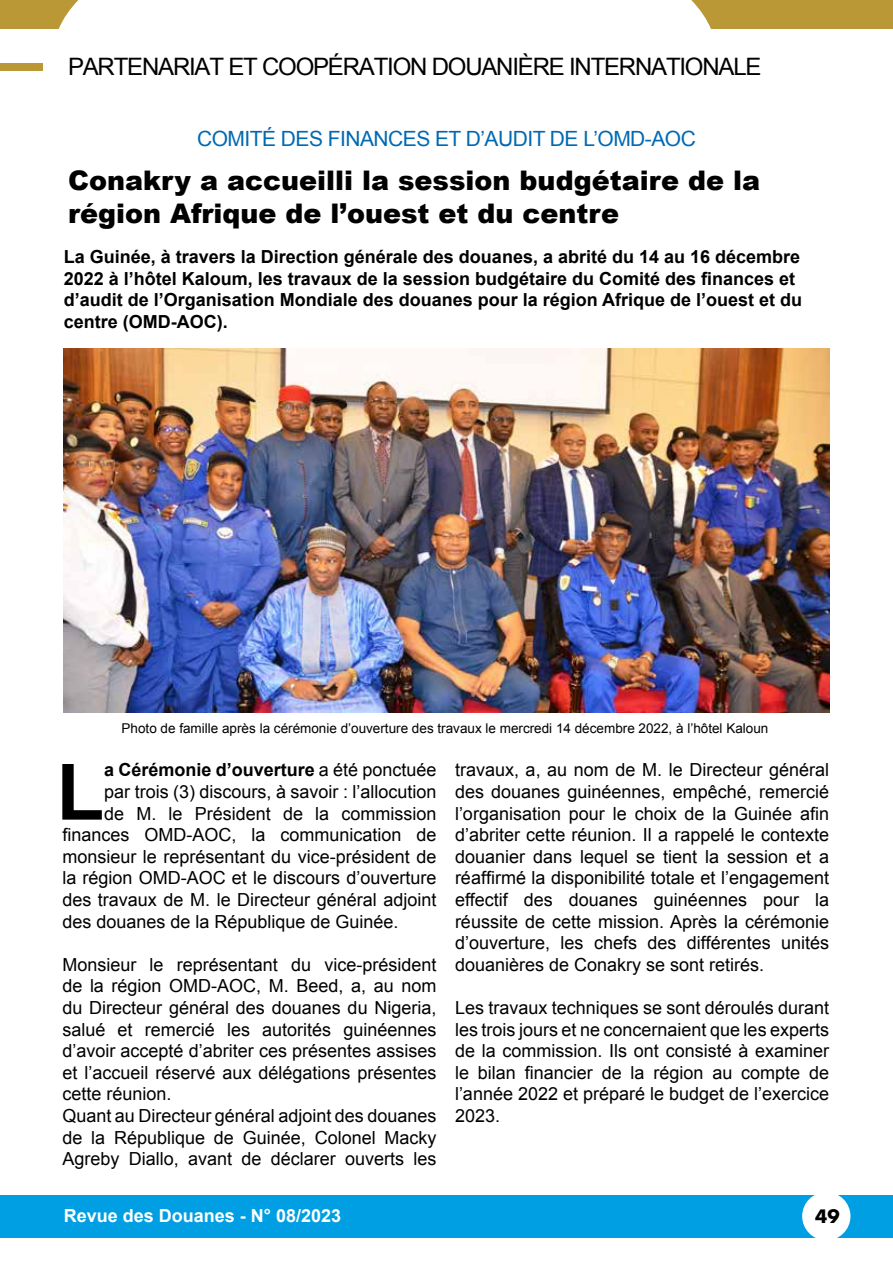
<style>
.page{position:relative;width:893px;height:1263px;background:#fff}
.page>*{position:absolute;margin:0;border:0;box-sizing:border-box;transform-origin:0 0}
.t1{font:700 78.3px "Arial";color:#000}
.t2{font:900 27px/32.4px "Arial";color:#000}
.t3{font:24px "Arial";letter-spacing:-.05em;color:#000}
.t4{font:21px "Arial";letter-spacing:-.025em;color:#0069b4}
.t5{font:18px/21.6px "Arial";color:#000;text-align:justify}
.t6{font:700 18px/21.6px "Arial";color:#000}
.t7{font:700 18px "Arial";color:#fff}
.t8{font:700 18px "Futura";color:#000}
.t9{font:13.5px "Arial";color:#000}
.s1{font-weight:400}
</style>
<div class="page">
<img style="left:64px;top:349px;width:765px;height:363px">
<div style="left:0;top:1195px;width:893px;height:42px;background:#009fe3"></div>
<div style="left:802px;top:1192px;width:48px;height:48px;background:#fff;border-radius:50%"></div>
<div style="left:0;top:63px;width:43px;height:8px;background:#b99835"></div>
<svg style="left:0;top:0;width:893px;height:29px"></svg>
<h3 class="t3" style="left:68px;top:51px;width:695px">PARTENARIAT ET COOPÉRATION DOUANIÈRE INTERNATIONALE</h3>
<p class="t4" style="left:197px;top:125px;width:500px">COMITÉ DES FINANCES ET D’AUDIT DE L’OMD-AOC</p>
<h2 class="t2" style="left:68px;top:164px;width:694px">Conakry a accueilli la session budgétaire de la région Afrique de l’ouest et du centre</h2>
<p class="t6" style="left:64px;top:246px;width:740px">La Guinée, à travers la Direction générale des douanes, a abrité du 14 au 16 décembre 2022 à l’hôtel Kaloum, les travaux de la session budgétaire du Comité des finances et d’audit de l’Organisation Mondiale des douanes pour la région Afrique de l’ouest et du centre (OMD-AOC).</p>
<p class="t9" style="left:122px;top:719px;width:648px">Photo de famille après la cérémonie d’ouverture des travaux le mercredi 14 décembre 2022, à l’hôtel Kaloun</p>
<h1 class="t1" style="left:56px;top:740px;width:49px">L</h1>
<p class="t6" style="left:104px;top:760px;width:334px">a Cérémonie d’ouverture <span class="s1">a été ponctuée</span></p>
<p class="t5" style="left:104px;top:781px;width:334px">par trois (3) discours, à savoir : l’allocution</p>
<p class="t5" style="left:104px;top:803px;width:334px">de M. le Président de la commission</p>
<p class="t5" style="left:62px;top:824px;width:376px">finances OMD-AOC, la communication de</p>
<p class="t5" style="left:62px;top:846px;width:376px">monsieur le représentant du vice-président de</p>
<p class="t5" style="left:62px;top:867px;width:376px">la région OMD-AOC et le discours d’ouverture</p>
<p class="t5" style="left:62px;top:889px;width:376px">des travaux de M. le Directeur général adjoint</p>
<p class="t5" style="left:62px;top:911px;width:338px">des douanes de la République de Guinée.</p>
<p class="t5" style="left:62px;top:954px;width:376px;text-align:left">Monsieur le représentant du vice-président de la région OMD-AOC, M. Beed, a, au nom du Directeur général des douanes du Nigeria, salué et remercié les autorités guinéennes d’avoir accepté d’abriter ces présentes assises et l’accueil réservé aux délégations présentes cette réunion.<br>Quant au Directeur général adjoint des douanes de la République de Guinée, Colonel Macky Agreby Diallo, avant de déclarer ouverts les</p>
<p class="t5" style="left:455px;top:759px;width:376px">travaux, a, au nom de M. le Directeur général des douanes guinéennes, empêché, remercié l’organisation pour le choix de la Guinée afin d’abriter cette réunion. Il a rappelé le contexte douanier dans lequel se tient la session et a réaffirmé la disponibilité totale et l’engagement effectif des douanes guinéennes pour la réussite de cette mission. Après la cérémonie d’ouverture, les chefs des différentes unités douanières de Conakry se sont retirés.</p>
<p class="t5" style="left:455px;top:997px;width:376px">Les travaux techniques se sont déroulés durant les trois jours et ne concernaient que les experts de la commission. Ils ont consisté à examiner le bilan financier de la région au compte de l’année 2022 et préparé le budget de l’exercice 2023.</p>
<p class="t7" style="left:64px;top:1204px;width:279px">Revue des Douanes - N° 08/2023</p>
<p class="t8" style="left:815px;top:1203px;width:26px">49</p>
</div>
